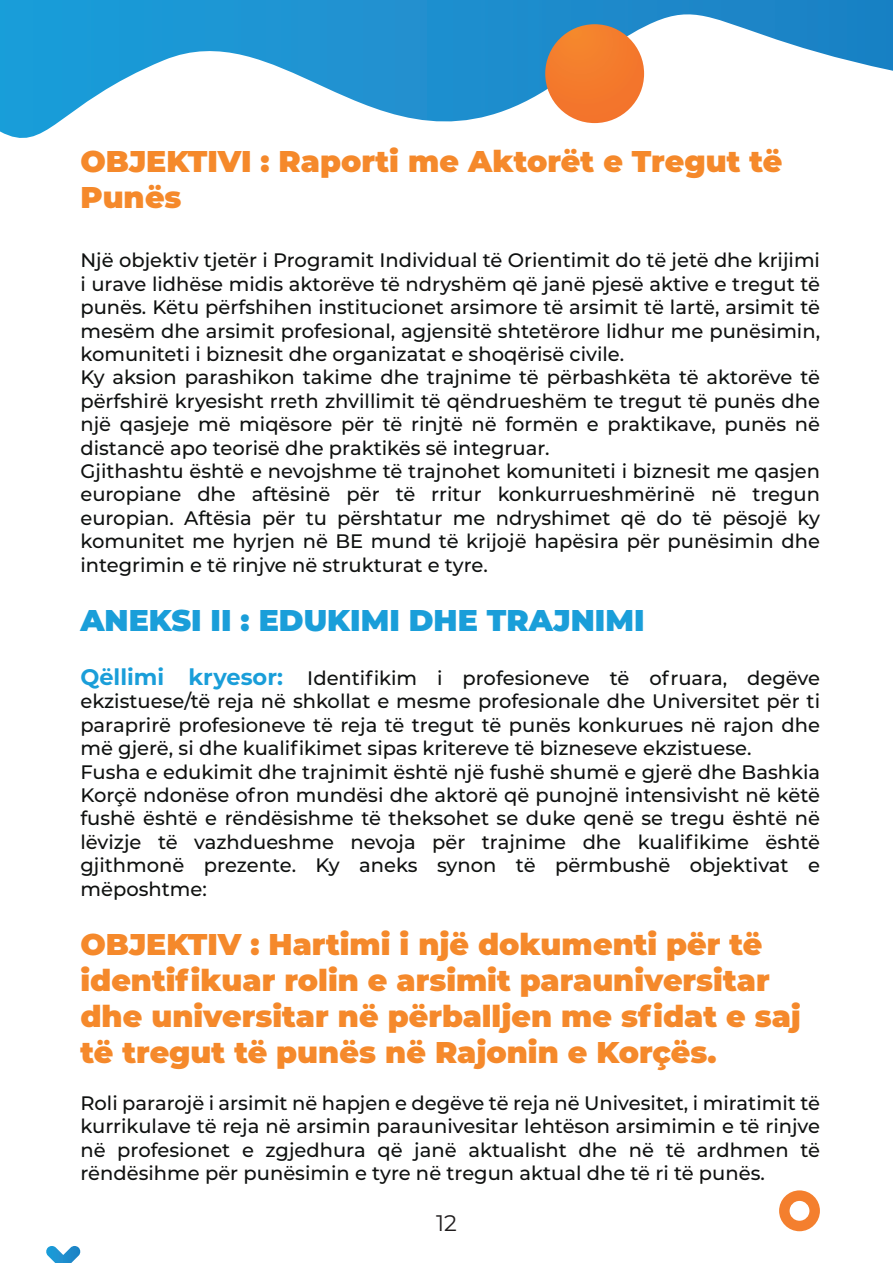
<style>
.page{position:relative;width:893px;height:1263px;background:#fff}
.page>*{position:absolute;margin:0;border:0;box-sizing:border-box;transform-origin:0 0}
.t1{font:900 30px/36px "Montserrat";color:#f5892b}
.t2{font:900 30px "Montserrat";color:#1a9ed9}
.t3{font:22.5px "Montserrat";color:#201d1e}
.t4{font:500 19.5px/23.4px "Montserrat";color:#0f1110}
.s1{font-weight:700;font-size:22.5px;color:#1a9ed9}
</style>
<div class="page">
<svg style="left:0;top:0;width:893px;height:138px"></svg>
<div style="left:545px;top:24px;width:99px;height:99px;background:#f47a2c;border-radius:49px"></div>
<svg style="left:779px;top:1190px;width:41px;height:41px"></svg>
<svg style="left:46px;top:1246px;width:35px;height:17px"></svg>
<h1 class="t1" style="left:80px;top:141px;width:703px">OBJEKTIVI : Raporti me Aktorët e Tregut të<br>Punës</h1>
<p class="t4" style="left:80px;top:248px;width:741px">Një objektiv tjetër i Programit Individual të Orientimit do të jetë dhe krijimi i urave lidhëse midis aktorëve të ndryshëm që janë pjesë aktive e tregut të punës. Këtu përfshihen institucionet arsimore të arsimit të lartë, arsimit të mesëm dhe arsimit profesional, agjensitë shtetërore lidhur me punësimin, komuniteti i biznesit dhe organizatat e shoqërisë civile.<br>Ky aksion parashikon takime dhe trajnime të përbashkëta të aktorëve të përfshirë kryesisht rreth zhvillimit të qëndrueshëm te tregut të punës dhe një qasjeje më miqësore për të rinjtë në formën e praktikave, punës në distancë apo teorisë dhe praktikës së integruar.<br>Gjithashtu është e nevojshme të trajnohet komuniteti i biznesit me qasjen europiane dhe aftësinë për të rritur konkurrueshmërinë në tregun europian. Aftësia për tu përshtatur me ndryshimet që do të pësojë ky komunitet me hyrjen në BE mund të krijojë hapësira për punësimin dhe integrimin e të rinjve në strukturat e tyre.</p>
<h1 class="t2" style="left:80px;top:598px;width:566px">ANEKSI II : EDUKIMI DHE TRAJNIMI</h1>
<p class="t4" style="left:80px;top:666px;width:741px"><span class="s1">Qëllimi kryesor:</span> Identifikim i profesioneve të ofruara, degëve ekzistuese/të reja në shkollat e mesme profesionale dhe Universitet për ti paraprirë profesioneve të reja të tregut të punës konkurues në rajon dhe më gjerë, si dhe kualifikimet sipas kritereve të bizneseve ekzistuese.<br>Fusha e edukimit dhe trajnimit është një fushë shumë e gjerë dhe Bashkia Korçë ndonëse ofron mundësi dhe aktorë që punojnë intensivisht në këtë fushë është e rëndësishme të theksohet se duke qenë se tregu është në lëvizje të vazhdueshme nevoja për trajnime dhe kualifikime është gjithmonë prezente. Ky aneks synon të përmbushë objektivat e mëposhtme:</p>
<h1 class="t1" style="left:80px;top:924px;width:725px">OBJEKTIV : Hartimi i një dokumenti për të identifikuar rolin e arsimit parauniversitar dhe universitar në përballjen me sfidat e saj të tregut të punës në Rajonin e Korçës.</h1>
<p class="t4" style="left:80px;top:1090px;width:741px;text-align:justify">Roli pararojë i arsimit në hapjen e degëve të reja në Univesitet, i miratimit të kurrikulave të reja në arsimin paraunivesitar lehtëson arsimimin e të rinjve në profesionet e zgjedhura që janë aktualisht dhe në të ardhmen të rëndësihme për punësimin e tyre në tregun aktual dhe të ri të punës.</p>
<p class="t3" style="left:436px;top:1208px;width:22px">12</p>
</div>
